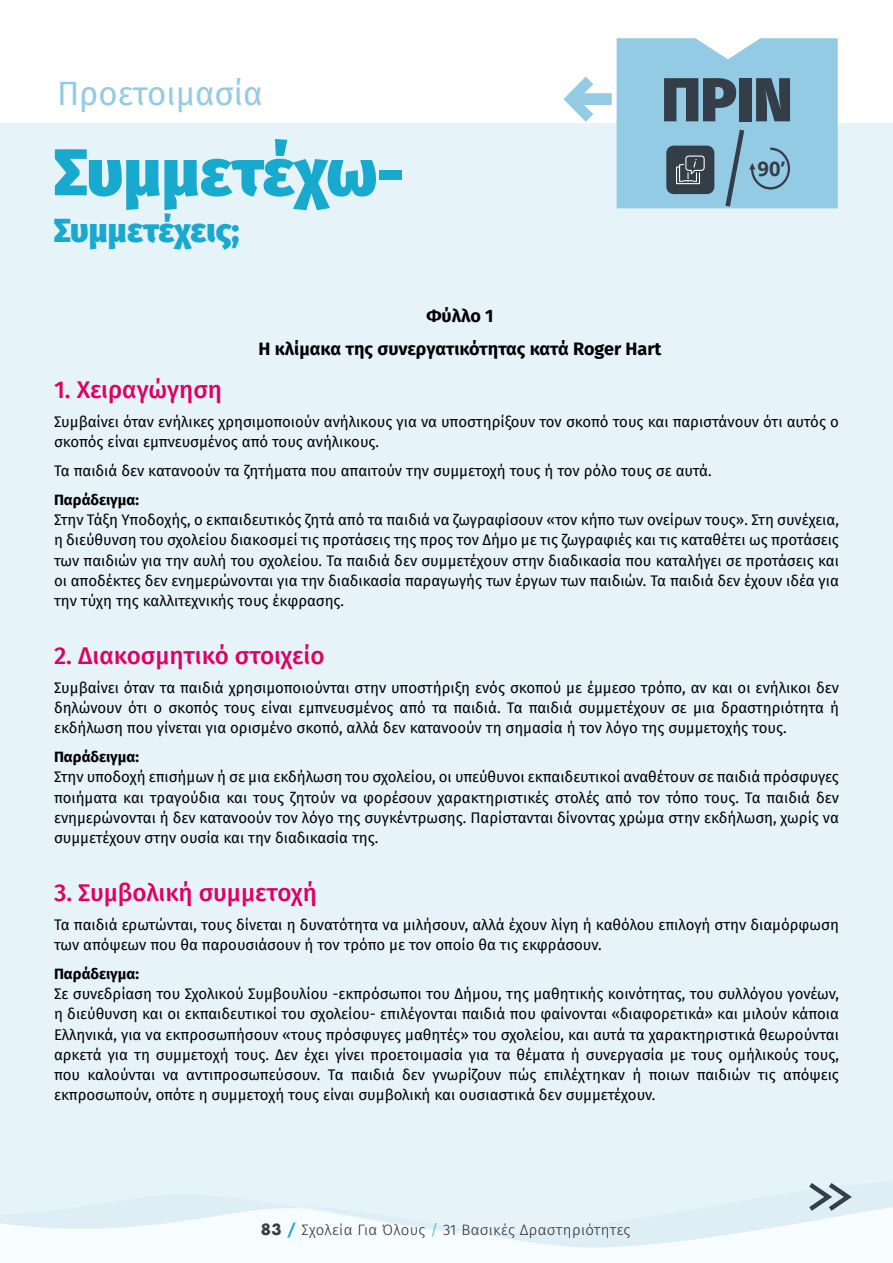
<style>
.page{position:relative;width:893px;height:1263px;background:#fff}
.page>*{position:absolute;margin:0;border:0;box-sizing:border-box;transform-origin:0 0}
.t1{font:900 66px "Fira Sans";letter-spacing:-.005em;color:#18a9cf}
.t2{font:900 61.95px "Fira Sans";color:#343e48}
.t3{font:900 33px "Fira Sans";letter-spacing:-.005em;color:#18a9cf}
.t4{font:33px "Fira Sans";color:#94cbe4}
.t5{font:500 24.15px "Fira Sans";color:#e00062}
.t6{font:700 20.1px "Open Sans";color:#343e48}
.t7{font:700 18px "Fira Sans";color:#000}
.t8{font:15px/20.2px "Fira Sans";color:#000;text-align:justify}
.t9{font:300 15px "Fira Sans";letter-spacing:.025em;color:#2a2422}
.t10{font:700 15px "Fira Sans";color:#000}
.s1{font-family:"Futura";font-weight:700;color:#343e48}
.s2{font-family:"Futura";font-weight:700;color:#18a9cf}
.s3{color:#18a9cf}
</style>
<div class="page">
<div style="left:0;top:123px;width:893px;height:1140px;background:#e6f3f9"></div>
<svg style="left:0;top:1207px;width:893px;height:56px;fill:#f7fcff"></svg>
<svg style="left:563px;top:38px;width:275px;height:171px"></svg>
<svg style="left:804px;top:1183px;width:52px;height:32px"></svg>
<h3 class="t4" style="left:57px;top:68px;width:207px">Προετοιμασία</h3>
<h1 class="t1" style="left:54px;top:113px;width:352px">Συμμετέχω-</h1>
<h3 class="t3" style="left:54px;top:201px;width:187px">Συμμετέχεις;</h3>
<p class="t7" style="left:426px;top:300px;width:69px">Φύλλο 1</p>
<h2 class="t2" style="left:661px;top:44px;width:133px">ΠΡΙΝ</h2>
<h3 class="t6" style="left:758px;top:154px;width:29px">90’</h3>
<p class="t7" style="left:259px;top:333px;width:404px">Η κλίμακα της συνεργατικότητας κατά Roger Hart</p>
<h3 class="t5" style="left:54px;top:370px;width:170px">1. Χειραγώγηση</h3>
<p class="t8" style="left:54px;top:411px;width:786px">Συμβαίνει όταν ενήλικες χρησιμοποιούν ανήλικους για να υποστηρίξουν τον σκοπό τους και παριστάνουν ότι αυτός ο σκοπός είναι εμπνευσμένος από τους ανήλικους.</p>
<p class="t8" style="left:54px;top:460px;width:659px">Τα παιδιά δεν κατανοούν τα ζητήματα που απαιτούν την συμμετοχή τους ή τον ρόλο τους σε αυτά.</p>
<p class="t10" style="left:54px;top:487px;width:87px">Παράδειγμα:</p>
<p class="t8" style="left:54px;top:509px;width:786px">Στην Τάξη Υποδοχής, ο εκπαιδευτικός ζητά από τα παιδιά να ζωγραφίσουν «τον κήπο των ονείρων τους». Στη συνέχεια, η διεύθυνση του σχολείου διακοσμεί τις προτάσεις της προς τον Δήμο με τις ζωγραφιές και τις καταθέτει ως προτάσεις των παιδιών για την αυλή του σχολείου. Τα παιδιά δεν συμμετέχουν στην διαδικασία που καταλήγει σε προτάσεις και οι αποδέκτες δεν ενημερώνονται για την διαδικασία παραγωγής των έργων των παιδιών. Τα παιδιά δεν έχουν ιδέα για την τύχη της καλλιτεχνικής τους έκφρασης.</p>
<h3 class="t5" style="left:54px;top:636px;width:272px">2. Διακοσμητικό στοιχείο</h3>
<p class="t8" style="left:54px;top:677px;width:786px">Συμβαίνει όταν τα παιδιά χρησιμοποιούνται στην υποστήριξη ενός σκοπού με έμμεσο τρόπο, αν και οι ενήλικοι δεν δηλώνουν ότι ο σκοπός τους είναι εμπνευσμένος από τα παιδιά. Τα παιδιά συμμετέχουν σε μια δραστηριότητα ή εκδήλωση που γίνεται για ορισμένο σκοπό, αλλά δεν κατανοούν τη σημασία ή τον λόγο της συμμετοχής τους.</p>
<p class="t10" style="left:54px;top:744px;width:87px">Παράδειγμα:</p>
<p class="t8" style="left:54px;top:767px;width:786px">Στην υποδοχή επισήμων ή σε μια εκδήλωση του σχολείου, οι υπεύθυνοι εκπαιδευτικοί αναθέτουν σε παιδιά πρόσφυγες ποιήματα και τραγούδια και τους ζητούν να φορέσουν χαρακτηριστικές στολές από τον τόπο τους. Τα παιδιά δεν ενημερώνονται ή δεν κατανοούν τον λόγο της συγκέντρωσης. Παρίστανται δίνοντας χρώμα στην εκδήλωση, χωρίς να συμμετέχουν στην ουσία και την διαδικασία της.</p>
<h3 class="t5" style="left:54px;top:873px;width:264px">3. Συμβολική συμμετοχή</h3>
<p class="t8" style="left:54px;top:914px;width:786px">Τα παιδιά ερωτώνται, τους δίνεται η δυνατότητα να μιλήσουν, αλλά έχουν λίγη ή καθόλου επιλογή στην διαμόρφωση των απόψεων που θα παρουσιάσουν ή τον τρόπο με τον οποίο θα τις εκφράσουν.</p>
<p class="t10" style="left:54px;top:961px;width:87px">Παράδειγμα:</p>
<p class="t8" style="left:54px;top:983px;width:786px">Σε συνεδρίαση του Σχολικού Συμβουλίου -εκπρόσωποι του Δήμου, της μαθητικής κοινότητας, του συλλόγου γονέων, η διεύθυνση και οι εκπαιδευτικοί του σχολείου- επιλέγονται παιδιά που φαίνονται «διαφορετικά» και μιλούν κάποια Ελληνικά, για να εκπροσωπήσουν «τους πρόσφυγες μαθητές» του σχολείου, και αυτά τα χαρακτηριστικά θεωρούνται αρκετά για τη συμμετοχή τους. Δεν έχει γίνει προετοιμασία για τα θέματα ή συνεργασία με τους ομήλικούς τους, που καλούνται να αντιπροσωπεύσουν. Τα παιδιά δεν γνωρίζουν πώς επιλέχτηκαν ή ποιων παιδιών τις απόψεις εκπροσωπούν, οπότε η συμμετοχή τους είναι συμβολική και ουσιαστικά δεν συμμετέχουν.</p>
<p class="t9" style="left:261px;top:1219px;width:371px"><span class="s1">83</span> <span class="s2">/</span> Σχολεία Για Όλους <span class="s3">/</span> 31 Βασικές Δραστηριότητες</p>
</div>
